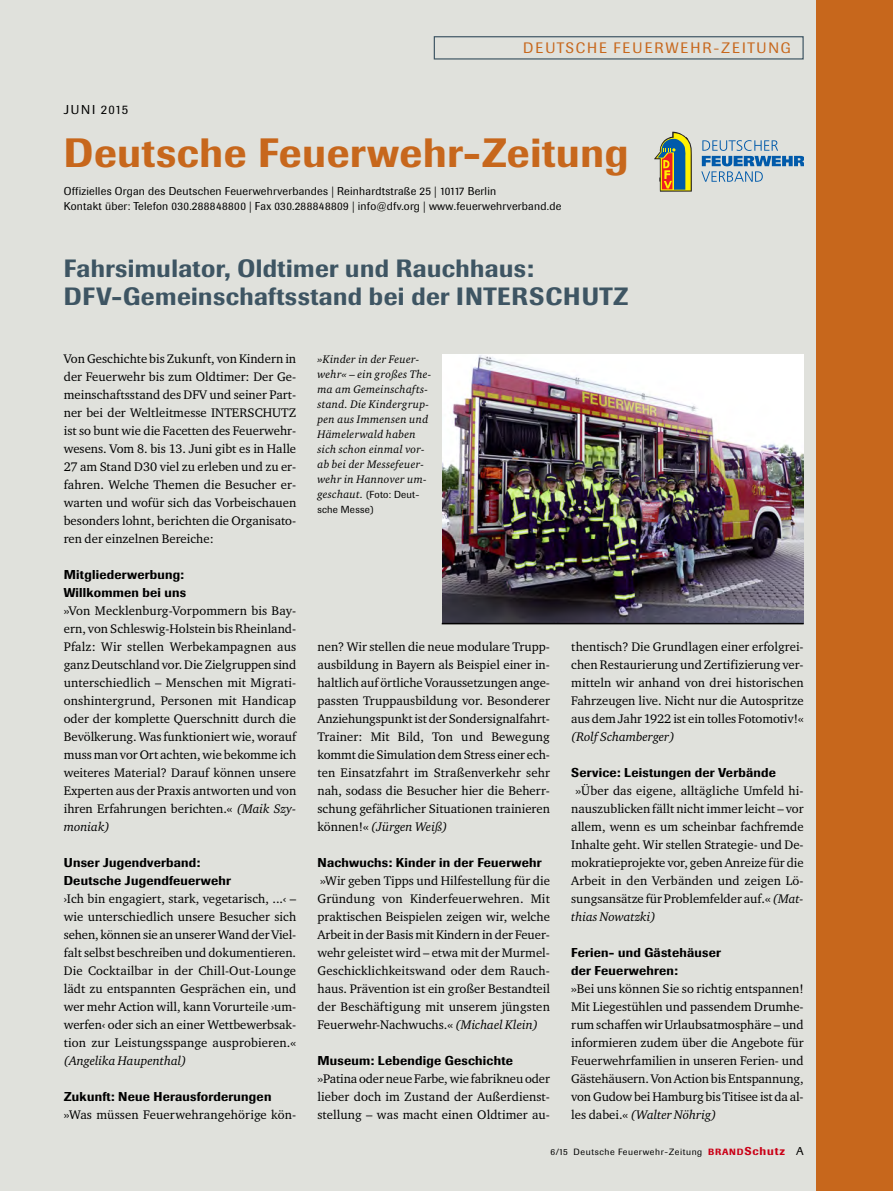
<style>
.page{position:relative;width:893px;height:1191px;background:#e0e1dc}
.page>*{position:absolute;margin:0;border:0;box-sizing:border-box;transform-origin:0 0}
.t1{font:500 40.5px "Supersonic BSK";letter-spacing:.02em;color:#c7671c}
.t2{font:500 24.75px/28.5px "Supersonic BSK";letter-spacing:.02em;color:#3e5563}
.t3{font:15px "Supersonic BSK";letter-spacing:.13em;color:#c7671c}
.t4{font:12.75px/18px "Charter ITC";color:#000;text-align:justify}
.t5{font:500 12.75px/18px "Supersonic BSK";letter-spacing:.02em;color:#000}
.t6{font:italic 12.75px "Charter ITC";color:#000}
.t7{font:12.75px "Supersonic BSK";letter-spacing:.12em;color:#000}
.t8{font:italic 11.25px/15px "Charter ITC";letter-spacing:.02em;color:#000}
.t9{font:11.25px/15px "Supersonic BSK";letter-spacing:.02em;color:#000}
.t10{font:10.2px/15px "Supersonic BSK";letter-spacing:.02em;color:#000}
.t11{font:9px "Supersonic BSK";letter-spacing:.06em;color:#000}
.s1{font-style:italic}
.s2{font-family:"Charter ITC";font-style:italic;font-size:11.25px}
.s3{font-weight:500;color:#ca0016}
.s4{font-weight:500;font-size:11.25px;color:#ca0016}
.s5{font-size:11.25px}
</style>
<div class="page">
<div style="left:434px;top:36px;width:370px;height:24px;border:1px solid #3e5563"></div>
<div style="left:816px;top:0;width:77px;height:1191px;background:#c7671c"></div>
<svg style="left:654px;top:132px;width:38px;height:60px"></svg>
<svg style="left:701px;top:140px;width:103px;height:42px"></svg>
<img style="left:442px;top:354px;width:362px;height:269px">
<hr style="left:442px;top:623px;width:362px;height:1px;background:#000">
<p class="t3" style="left:523px;top:39px;width:269px">DEUTSCHE FEUERWEHR-ZEITUNG</p>
<p class="t7" style="left:64px;top:103px;width:66px">JUNI 2015</p>
<h1 class="t1" style="left:64px;top:130px;width:566px">Deutsche Feuerwehr-Zeitung</h1>
<p class="t9" style="left:64px;top:184px;width:499px">Offizielles Organ des Deutschen Feuerwehrverbandes | Reinhardtstraße 25 | 10117 Berlin<br>Kontakt über: Telefon 030.288848800 | Fax 030.288848809 | info@dfv.org | www.feuerwehrverband.de</p>
<h2 class="t2" style="left:64px;top:254px;width:566px">Fahrsimulator, Oldtimer und Rauchhaus:<br>DFV-Gemeinschaftsstand bei der INTERSCHUTZ</h2>
<p class="t4" style="left:64px;top:349px;width:234px">Von Geschichte bis Zukunft, von Kindern in der Feuerwehr bis zum Oldtimer: Der Ge&shy;meinschaftsstand des DFV und seiner Part&shy;ner bei der Weltleitmesse INTERSCHUTZ ist so bunt wie die Facetten des Feuerwehr&shy;wesens. Vom 8. bis 13. Juni gibt es in Halle 27 am Stand D30 viel zu erleben und zu er&shy;fahren. Welche Themen die Besucher er&shy;warten und wofür sich das Vorbeischauen besonders lohnt, berichten die Organisato&shy;ren der einzelnen Bereiche:</p>
<p class="t5" style="left:64px;top:565px;width:124px">Mitgliederwerbung:<br>Willkommen bei uns</p>
<p class="t4" style="left:64px;top:601px;width:234px">»Von Mecklenburg-Vorpommern bis Bay&shy;ern, von Schleswig-Holstein bis Rheinland-Pfalz: Wir stellen Werbekampagnen aus ganz Deutschland vor. Die Zielgruppen sind unterschiedlich – Menschen mit Migrati&shy;onshintergrund, Personen mit Handicap oder der komplette Querschnitt durch die Bevölkerung. Was funktioniert wie, worauf muss man vor Ort achten, wie bekomme ich weiteres Material? Darauf können unsere Experten aus der Praxis antworten und von ihren Erfahrungen berichten.« <span class="s1">(Maik Szy&shy;moniak)</span></p>
<p class="t5" style="left:64px;top:853px;width:169px">Unser Jugendverband:<br>Deutsche Jugendfeuerwehr</p>
<p class="t4" style="left:64px;top:889px;width:234px">›Ich bin engagiert, stark, vegetarisch, ...‹ – wie unterschiedlich unsere Besucher sich sehen, können sie an unserer Wand der Viel&shy;falt selbst beschreiben und dokumentieren.<br>Die Cocktailbar in der Chill-Out-Lounge lädt zu entspannten Gesprächen ein, und wer mehr Action will, kann Vorurteile ›um&shy;werfen‹ oder sich an einer Wettbewerbsak&shy;tion zur Leistungsspange ausprobieren.«</p>
<p class="t6" style="left:64px;top:1053px;width:124px">(Angelika Haupenthal)</p>
<p class="t5" style="left:64px;top:1087px;width:209px">Zukunft: Neue Herausforderungen</p>
<p class="t4" style="left:64px;top:1105px;width:234px">»Was müssen Feuerwehrangehörige kön-</p>
<p class="t8" style="left:317px;top:351px;width:115px">»Kinder in der Feuer&shy;wehr« – ein großes The&shy;ma am Gemeinschafts&shy;stand. Die Kindergrup&shy;pen aus Immensen und<br>Hämelerwald haben sich schon einmal vor&shy;ab bei der Messefeuer&shy;wehr in Hannover um-</p>
<p class="t10" style="left:317px;top:487px;width:103px"><span class="s2">geschaut.</span> (Foto: Deut&shy;sche Messe)</p>
<p class="t4" style="left:317px;top:637px;width:234px">nen? Wir stellen die neue modulare Trupp&shy;ausbildung in Bayern als Beispiel einer in&shy;haltlich auf örtliche Voraussetzungen ange&shy;passten Truppausbildung vor. Besonderer Anziehungspunkt ist der Sondersignalfahrt-Trainer: Mit Bild, Ton und Bewegung kommt die Simulation dem Stress einer ech&shy;ten Einsatzfahrt im Straßenverkehr sehr nah, sodass die Besucher hier die Beherr&shy;schung gefährlicher Situationen trainieren können!« <span class="s1">(Jürgen Weiß)</span></p>
<p class="t5" style="left:317px;top:853px;width:226px">Nachwuchs: Kinder in der Feuerwehr</p>
<p class="t4" style="left:317px;top:871px;width:234px">»Wir geben Tipps und Hilfestellung für die Gründung von Kinderfeuerwehren. Mit praktischen Beispielen zeigen wir, welche Arbeit in der Basis mit Kindern in der Feuer&shy;wehr geleistet wird – etwa mit der Murmel-Geschicklichkeitswand oder dem Rauch&shy;haus. Prävention ist ein großer Bestandteil der Beschäftigung mit unserem jüngsten Feuerwehr-Nachwuchs.« <span class="s1">(Michael Klein)</span></p>
<p class="t5" style="left:317px;top:1051px;width:197px">Museum: Lebendige Geschichte</p>
<p class="t4" style="left:317px;top:1069px;width:234px">»Patina oder neue Farbe, wie fabrikneu oder lieber doch im Zustand der Außerdienst&shy;stellung – was macht einen Oldtimer au-</p>
<p class="t4" style="left:571px;top:637px;width:234px">thentisch? Die Grundlagen einer erfolgrei&shy;chen Restaurierung und Zertifizierung ver&shy;mitteln wir anhand von drei historischen Fahrzeugen live. Nicht nur die Autospritze aus dem Jahr 1922 ist ein tolles Fotomotiv!«</p>
<p class="t6" style="left:571px;top:729px;width:105px">(Rolf Schamberger)</p>
<p class="t5" style="left:571px;top:763px;width:206px">Service: Leistungen der Verbände</p>
<p class="t4" style="left:571px;top:781px;width:234px;text-indent:4px">»Über das eigene, alltägliche Umfeld hi&shy;nauszublicken fällt nicht immer leicht – vor allem, wenn es um scheinbar fachfremde Inhalte geht. Wir stellen Strategie- und De&shy;mokratieprojekte vor, geben Anreize für die Arbeit in den Verbänden und zeigen Lö&shy;sungsansätze für Problemfelder auf.« <span class="s1">(Mat&shy;thias Nowatzki)</span></p>
<p class="t5" style="left:571px;top:943px;width:151px">Ferien- und Gästehäuser der Feuerwehren:</p>
<p class="t4" style="left:571px;top:979px;width:234px">»Bei uns können Sie so richtig entspannen!<br>Mit Liegestühlen und passendem Drumhe&shy;rum schaffen wir Urlaubsatmosphäre – und informieren zudem über die Angebote für Feuerwehrfamilien in unseren Ferien- und Gästehäusern. Von Action bis Entspannung, von Gudow bei Hamburg bis Titisee ist da al&shy;les dabei.« <span class="s1">(Walter Nöhrig)</span></p>
<p class="t11" style="left:551px;top:1146px;width:255px">6/15 Deutsche Feuerwehr-Zeitung <span class="s3">BRAND</span><span class="s4">Schutz</span> <span class="s5">A</span></p>
</div>
